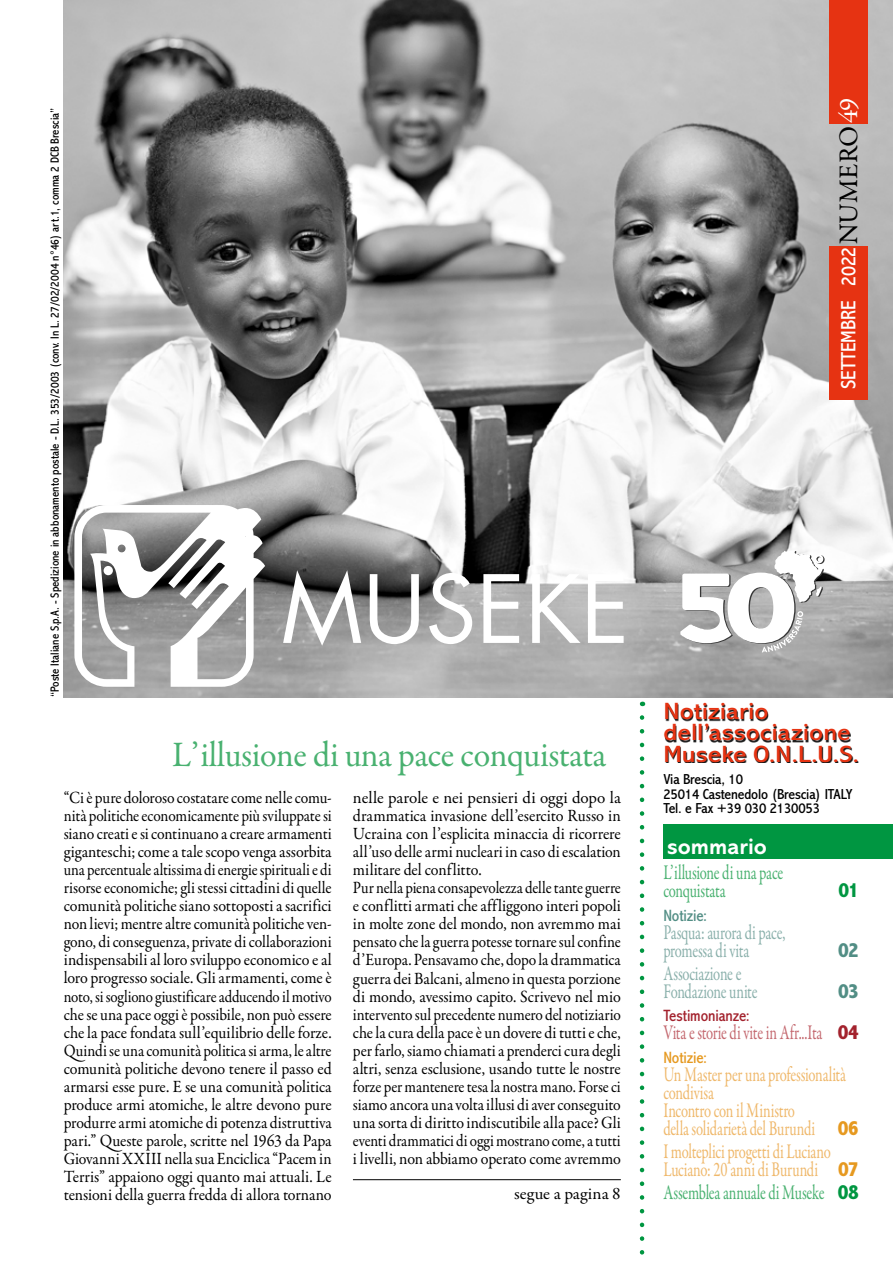
<style>
.page{position:relative;width:893px;height:1263px;background:#fff}
.page>*{position:absolute;margin:0;border:0;box-sizing:border-box;transform-origin:0 0}
.t1{font:91.2px "Futura Std";color:#fff}
.t2{font:36px "Garamond Premr Pro";letter-spacing:-.01em;color:#49b170;scale:.95 1}
.t3{font:27px "Garamond Premr Pro";letter-spacing:.005em;color:#000}
.t4{font:condensed 23.7px/21px "Abadi MT Std";color:#e63312;scale:1.3 1}
.t5{font:700 22.5px "Abadi MT Std";color:#fff}
.t6{font:21px/18px "Garamond Premr Pro";letter-spacing:-.015em;color:#efb86b;scale:.7 1}
.t7{font:21px/18px "Garamond Premr Pro";letter-spacing:-.015em;color:#8ab0ab;scale:.7 1}
.t8{font:21px/18px "Garamond Premr Pro";letter-spacing:-.015em;color:#49b170;scale:.7 1}
.t9{font:21px "Garamond Premr Pro";letter-spacing:-.02em;color:#c4686f;scale:.7 1}
.t10{font:condensed 21px "Abadi MT Std";letter-spacing:-.005em;color:#fff}
.t11{font:800 condensed 21px "Abadi MT Std";color:#528e85}
.t12{font:800 condensed 21px "Abadi MT Std";color:#009641}
.t13{font:17.25px/18px "Garamond Premr Pro";letter-spacing:-.005em;color:#000;text-align:justify;scale:.91 1}
.t14{font:17.25px/18px "Garamond Premr Pro";letter-spacing:-.005em;color:#000}
.t15{font:condensed 16.5px "Abadi MT Std";letter-spacing:-.005em;color:#a3222d}
.t16{font:condensed 16.5px "Abadi MT Std";letter-spacing:-.01em;color:#528e85}
.t17{font:condensed 16.5px "Abadi MT Std";letter-spacing:-.01em;color:#e69920}
.t18{font:condensed 14.7px/14.7px "Abadi MT Std";letter-spacing:-.01em;color:#000;scale:1.05 1}
.t19{font:condensed 12px "Abadi MT Std";color:#000}
.s1{color:#fff}
.s2{font-family:"Abadi MT Std";font-weight:800;font-stretch:condensed;color:#a3222d}
.s3{font-family:"Abadi MT Std";font-weight:800;font-stretch:condensed;color:#e69920}
.s4{font-family:"Abadi MT Std";font-weight:800;font-stretch:condensed;color:#009641}
</style>
<div class="page">
<img style="left:64px;top:0;width:829px;height:697px">
<svg style="left:680px;top:550px;width:145px;height:102px"></svg>
<svg style="left:74px;top:505px;width:191px;height:182px"></svg>
<div style="left:829px;top:247px;width:38px;height:153px;background:#e63312"></div>
<div style="left:829px;top:0;width:38px;height:123px;background:#e63312"></div>
<svg style="left:640px;top:717px;width:4px;height:538px"></svg>
<div style="left:663px;top:824px;width:230px;height:34px;background:#009641"></div>
<div style="left:665px;top:704px;width:193px;height:59px;background:#000;opacity:.9"></div>
<hr style="left:353px;top:1179px;width:268px;height:1px;background:#000">
<p class="t19" style="left:48px;top:697px;width:591px;rotate:-90deg">“Poste Italiane S.p.A. - Spedizione in abbonamento postale - D.L. 353/2003 (conv. In L. 27/02/2004 n°46) art.1, comma 2 DCB Brescia”</p>
<h1 class="t1" style="left:281px;top:551px;width:350px">MUSEKE</h1>
<h2 class="t2" style="left:172px;top:733px;width:458px">L’illusione di una pace conquistata</h2>
<p class="t13" style="left:64px;top:789px;width:296px">“Ci è pure doloroso costatare come nelle comu&shy;nità politiche economicamente più sviluppate si siano creati e si continuano a creare armamenti giganteschi; come a tale scopo venga assorbita una percentuale altissima di energie spirituali e di risorse economiche; gli stessi cittadini di quelle comunità politiche siano sottoposti a sacrifici non lievi; mentre altre comunità politiche ven&shy;gono, di conseguenza, private di collaborazioni indispensabili al loro sviluppo economico e al loro progresso sociale. Gli armamenti, come è noto, si sogliono giustificare adducendo il motivo che se una pace oggi è possibile, non può essere che la pace fondata sull’equilibrio delle forze.<br>Quindi se una comunità politica si arma, le altre comunità politiche devono tenere il passo ed armarsi esse pure. E se una comunità politica produce armi atomiche, le altre devono pure produrre armi atomiche di potenza distruttiva pari.” Queste parole, scritte nel 1963 da Papa Giovanni XXIII nella sua Enciclica “Pacem in Terris” appaiono oggi quanto mai attuali. Le tensioni della guerra fredda di allora tornano</p>
<p class="t14" style="left:353px;top:789px;width:269px">nelle parole e nei pensieri di oggi dopo la drammatica invasione dell’esercito Russo in Ucraina con l’esplicita minaccia di ricorrere all’uso delle armi nucleari in caso di escalation militare del conflitto.<br>Pur nella piena consapevolezza delle tante guerre e conflitti armati che affliggono interi popoli in molte zone del mondo, non avremmo mai pensato che la guerra potesse tornare sul confine d’Europa. Pensavamo che, dopo la drammatica guerra dei Balcani, almeno in questa porzione di mondo, avessimo capito. Scrivevo nel mio intervento sul precedente numero del notiziario che la cura della pace è un dovere di tutti e che, per farlo, siamo chiamati a prenderci cura degli altri, senza esclusione, usando tutte le nostre forze per mantenere tesa la nostra mano. Forse ci siamo ancora una volta illusi di aver conseguito una sorta di diritto indiscutibile alla pace? Gli eventi drammatici di oggi mostrano come, a tutti i livelli, non abbiamo operato come avremmo</p>
<p class="t14" style="left:514px;top:1185px;width:108px">segue a pagina 8</p>
<h3 class="t3" style="left:832px;top:244px;width:148px;rotate:-90deg">NUMERO<span class="s1">49</span></h3>
<p class="t10" style="left:837px;top:389px;width:144px;rotate:-90deg">SETTEMBRE 2022</p>
<h3 class="t4" style="left:663px;top:702px;width:152px">Notiziario dell’associazione<br>Museke O.N.L.U.S.</h3>
<p class="t18" style="left:663px;top:772px;width:182px">Via Brescia, 10<br>25014 Castenedolo (Brescia) ITALY<br>Tel. e Fax +39 030 2130053</p>
<h3 class="t5" style="left:668px;top:834px;width:101px">sommario</h3>
<p class="t8" style="left:663px;top:864px;width:173px">L’illusione di una pace conquistata</p>
<p class="t16" style="left:663px;top:906px;width:45px">Notizie:</p>
<p class="t7" style="left:663px;top:923px;width:176px">Pasqua: aurora di pace, promessa di vita</p>
<p class="t7" style="left:663px;top:965px;width:136px">Associazione e<br>Fondazione unite</p>
<p class="t12" style="left:839px;top:879px;width:22px">01</p>
<p class="t11" style="left:838px;top:938px;width:22px">02</p>
<p class="t11" style="left:838px;top:979px;width:22px">03</p>
<p class="t15" style="left:663px;top:1007px;width:88px">Testimonianze:</p>
<p class="t9" style="left:663px;top:1020px;width:281px">Vita e storie di vite in Afr...Ita <span class="s2">04</span></p>
<p class="t17" style="left:663px;top:1048px;width:45px">Notizie:</p>
<p class="t6" style="left:663px;top:1065px;width:281px">Un Master per una professionalità condivisa<br>Incontro con il Ministro<br>della solidarietà del Burundi <span class="s3">06</span></p>
<p class="t6" style="left:663px;top:1143px;width:281px">I molteplici progetti di Luciano<br>Luciano: 20 anni di Burundi <span class="s3">07</span></p>
<p class="t8" style="left:663px;top:1184px;width:281px">Assemblea annuale di Museke <span class="s4">08</span></p>
</div>
